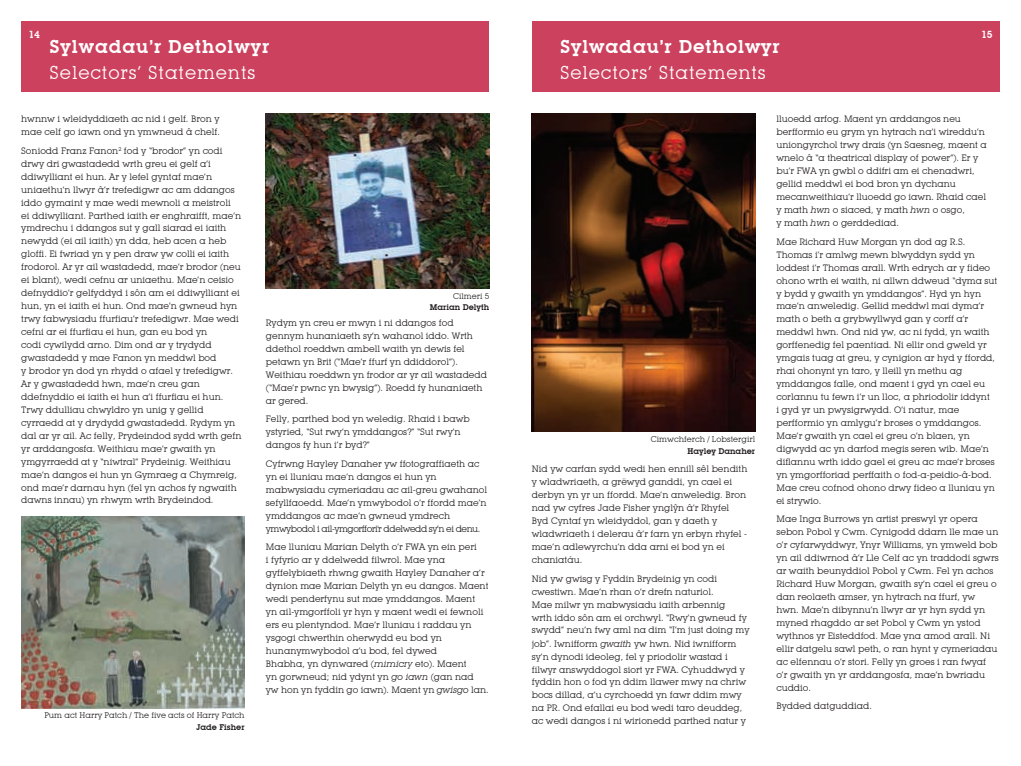
<style>
.page{position:relative;width:1021px;height:766px;background:#fff}
.page>*{position:absolute;margin:0;border:0;box-sizing:border-box;transform-origin:0 0}
.t1{font:18px "Lubalin Graph IT Cby BT";letter-spacing:.05em;color:#fff}
.t2{font:600 18px "Lubalin Graph IT Cby BT";letter-spacing:.05em;color:#fff}
.t3{font:600 10px "Lubalin Graph IT Cby BT";color:#fff}
.t4{font:9px/12.9px "Lubalin Graph IT Cby BT";color:#231f20}
.t5{font:8px "Lubalin Graph IT Cby BT";color:#231f20}
.t6{font:600 8px "Lubalin Graph IT Cby BT";color:#231f20}
.s1{font-style:italic}
</style>
<div class="page">
<div style="left:531px;top:21px;width:468px;height:71px;background:#cc415e"></div>
<div style="left:21px;top:21px;width:468px;height:71px;background:#cc415e"></div>
<img style="left:21px;top:516px;width:223px;height:192px">
<img style="left:266px;top:113px;width:223px;height:175px">
<img style="left:531px;top:113px;width:224px;height:319px">
<p class="t3" style="left:28px;top:28px;width:13px">14</p>
<h1 class="t2" style="left:50px;top:35px;width:221px">Sylwadau’r Detholwyr</h1>
<h1 class="t1" style="left:50px;top:61px;width:207px">Selectors’ Statements</h1>
<p class="t4" style="left:21px;top:112px;width:200px">hwnnw i wleidyddiaeth ac nid i gelf. Bron y mae celf go iawn ond yn ymwneud â chelf.</p>
<p class="t4" style="left:21px;top:144px;width:222px">Soniodd Franz Fanon<sup>2</sup> fod y “brodor” yn codi drwy dri gwastadedd wrth greu ei gelf a’i ddiwylliant ei hun. Ar y lefel gyntaf mae’n uniaethu’n llwyr â’r trefedigwr ac am ddangos iddo gymaint y mae wedi mewnoli a meistroli<br>ei ddiwylliant. Parthed iaith er enghraifft, mae’n ymdrechu i ddangos sut y gall siarad ei iaith newydd (ei ail iaith) yn dda, heb acen a heb gloffi. Ei fwriad yn y pen draw yw colli ei iaith frodorol. Ar yr ail wastadedd, mae’r brodor (neu ei blant), wedi cefnu ar uniaethu. Mae’n ceisio defnyddio’r gelfyddyd i sôn am ei ddiwylliant ei hun, yn ei iaith ei hun. Ond mae’n gwneud hyn trwy fabwysiadu ffurfiau’r trefedigwr. Mae wedi cefni ar ei ffurfiau ei hun, gan eu bod yn<br>codi cywilydd arno. Dim ond ar y trydydd gwastadedd y mae Fanon yn meddwl bod<br>y brodor yn dod yn rhydd o afael y trefedigwr.<br>Ar y gwastadedd hwn, mae’n creu gan ddefnyddio ei iaith ei hun a’i ffurfiau ei hun.<br>Trwy ddulliau chwyldro yn unig y gellid cyrraedd at y drydydd gwastadedd. Rydym yn dal ar yr ail. Ac felly, Prydeindod sydd wrth gefn yr arddangosfa. Weithiau mae’r gwaith yn ymgyrraedd at y “niwtral” Prydeinig. Weithiau mae’n dangos ei hun yn Gymraeg a Chymreig, ond mae’r darnau hyn (fel yn achos fy ngwaith dawns innau) yn rhwym wrth Brydeindod.</p>
<p class="t5" style="left:453px;top:291px;width:38px">Cilmeri 5</p>
<p class="t6" style="left:430px;top:302px;width:61px">Marian Delyth</p>
<p class="t4" style="left:266px;top:316px;width:223px">Rydym yn creu er mwyn i ni ddangos fod gennym hunaniaeth sy’n wahanol iddo. Wrth ddethol roeddwn ambell waith yn dewis fel petawn yn Brit (“Mae’r ffurf yn ddiddorol”).<br>Weithiau roeddwn yn frodor ar yr ail wastadedd (“Mae’r pwnc yn bwysig”). Roedd fy hunaniaeth ar gered.</p>
<p class="t4" style="left:266px;top:412px;width:205px">Felly, parthed bod yn weledig. Rhaid i bawb ystyried, “Sut rwy’n ymddangos?” “Sut rwy’n dangos fy hun i’r byd?”</p>
<p class="t4" style="left:266px;top:457px;width:223px">Cyfrwng Hayley Danaher yw ffotograffiaeth ac yn ei lluniau mae’n dangos ei hun yn mabwysiadu cymeriadau ac ail-greu gwahanol sefyllfaoedd. Mae’n ymwybodol o’r ffordd mae’n ymddangos ac mae’n gwneud ymdrech ymwybodol i ail-ymgorffori'r ddelwedd sy’n ei denu.</p>
<p class="t4" style="left:266px;top:540px;width:224px">Mae lluniau Marian Delyth o’r FWA yn ein peri<br>i fyfyrio ar y ddelwedd filwrol. Mae yna gyffelybiaeth rhwng gwaith Hayley Danaher a’r dynion mae Marian Delyth yn eu dangos. Maent wedi penderfynu sut mae ymddangos. Maent<br>yn ail-ymgorffoli yr hyn y maent wedi ei fewnoli ers eu plentyndod. Mae’r lluniau i raddau yn ysgogi chwerthin oherwydd eu bod yn hunanymwybodol a’u bod, fel dywed<br>Bhabha, yn dynwared (<span class="s1">mimicry</span> eto). Maent<br>yn gorwneud; nid ydynt yn <span class="s1">go iawn</span> (gan nad yw hon yn fyddin go iawn). Maent yn <span class="s1">gwisgo</span> lan.</p>
<p class="t5" style="left:44px;top:710px;width:202px">Pum act Harry Patch / The five acts of Harry Patch</p>
<p class="t6" style="left:196px;top:722px;width:50px">Jade Fisher</p>
<h1 class="t2" style="left:560px;top:35px;width:221px">Sylwadau’r Detholwyr</h1>
<h1 class="t1" style="left:560px;top:61px;width:207px">Selectors’ Statements</h1>
<p class="t3" style="left:981px;top:28px;width:13px">15</p>
<p class="t5" style="left:651px;top:434px;width:106px">Cimwchferch / Lobstergirl</p>
<p class="t6" style="left:687px;top:445px;width:69px">Hayley Danaher</p>
<p class="t4" style="left:531px;top:462px;width:217px">Nid yw carfan sydd wedi hen ennill sêl bendith y wladwriaeth, a grëwyd ganddi, yn cael ei derbyn yn yr un ffordd. Mae’n anweledig. Bron nad yw cyfres Jade Fisher ynglyˆn â’r Rhyfel Byd Cyntaf yn wleidyddol, gan y daeth y wladwriaeth i delerau â’r farn yn erbyn rhyfel - mae’n adlewyrchu’n dda arni ei bod yn ei chaniatáu.</p>
<p class="t4" style="left:531px;top:571px;width:219px">Nid yw gwisg y Fyddin Brydeinig yn codi cwestiwn. Mae’n rhan o’r drefn naturiol.<br>Mae milwr yn mabwysiadu iaith arbennig<br>wrth iddo sôn am ei orchwyl. “Rwy’n gwneud fy swydd” neu’n fwy aml na dim “I’m just doing my job”. Iwnifform <span class="s1">gwaith</span> yw hwn. Nid iwnifform sy’n dynodi ideoleg, fel y priodolir wastad i filwyr answyddogol siort yr FWA. Cyhuddwyd y fyddin hon o fod yn ddim llawer mwy na chriw bocs dillad, a’u cyrchoedd yn fawr ddim mwy na PR. Ond efallai eu bod wedi taro deuddeg, ac wedi dangos i ni wirionedd parthed natur y</p>
<p class="t4" style="left:776px;top:112px;width:212px">lluoedd arfog. Maent yn arddangos neu berfformio eu grym yn hytrach na’i wireddu’n uniongyrchol trwy drais (yn Saesneg, maent a wnelo â “a theatrical display of power”). Er y bu’r FWA yn gwbl o ddifri am ei chenadwri, gellid meddwl ei bod bron yn dychanu mecanweithiau’r lluoedd go iawn. Rhaid cael y math <span class="s1">hwn</span> o siaced, y math <span class="s1">hwn</span> o osgo,<br>y math <span class="s1">hwn</span> o gerddediad.</p>
<p class="t4" style="left:776px;top:235px;width:222px">Mae Richard Huw Morgan yn dod ag R.S.<br>Thomas i’r amlwg mewn blwyddyn sydd yn loddest i’r Thomas arall. Wrth edrych ar y fideo ohono wrth ei waith, ni allwn ddweud “dyma sut y bydd y gwaith yn ymddangos”. Hyd yn hyn mae’n anweledig. Gellid meddwl mai dyma’r math o beth a grybwyllwyd gan y corff a’r meddwl hwn. Ond nid yw, ac ni fydd, yn waith gorffenedig fel paentiad. Ni ellir ond gweld yr ymgais tuag at greu, y cynigion ar hyd y ffordd, rhai ohonynt yn taro, y lleill yn methu ag ymddangos falle, ond maent i gyd yn cael eu corlannu tu fewn i’r un lloc, a phriodolir iddynt<br>i gyd yr un pwysigrwydd. O’i natur, mae perfformio yn amlygu’r broses o ymddangos.<br>Mae’r gwaith yn cael ei greu o’n blaen, yn digwydd ac yn darfod megis seren wib. Mae’n diflannu wrth iddo gael ei greu ac mae’r broses yn ymgorfforiad perffaith o fod-a-peidio-â-bod.<br>Mae creu cofnod ohono drwy fideo a lluniau yn ei strywio.</p>
<p class="t4" style="left:776px;top:512px;width:224px">Mae Inga Burrows yn artist preswyl yr opera sebon Pobol y Cwm. Cynigodd ddarn lle mae un o’r cyfarwyddwyr, Ynyr Williams, yn ymweld bob yn ail ddiwrnod â’r Lle Celf ac yn traddodi sgwrs ar waith beunyddiol Pobol y Cwm. Fel yn achos Richard Huw Morgan, gwaith sy’n cael ei greu o dan reolaeth amser, yn hytrach na ffurf, yw hwn. Mae’n dibynnu’n llwyr ar yr hyn sydd yn myned rhagddo ar set Pobol y Cwm yn ystod wythnos yr Eisteddfod. Mae yna amod arall. Ni ellir datgelu sawl peth, o ran hynt y cymeriadau ac elfennau o’r stori. Felly yn groes i ran fwyaf o’r gwaith yn yr arddangosfa, mae’n bwriadu cuddio.</p>
<p class="t4" style="left:776px;top:699px;width:97px">Bydded datguddiad.</p>
</div>
